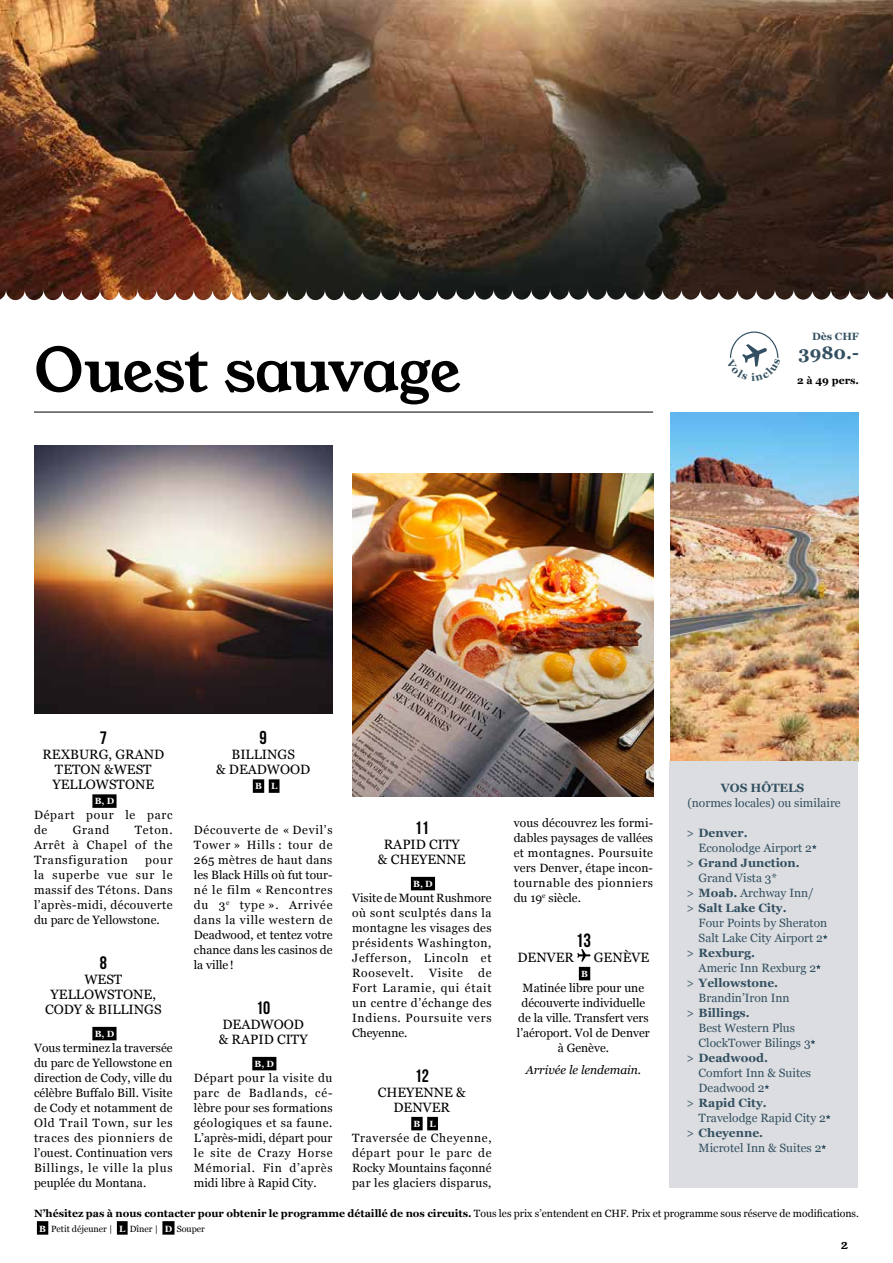
<style>
.page{position:relative;width:893px;height:1263px;background:#fff}
.page>*{position:absolute;margin:0;border:0;box-sizing:border-box;transform-origin:0 0}
.t1{font:60px "Young Serif";letter-spacing:-.015em;color:#000}
.t2{font:19.2px "Bebas Neue";color:#000}
.t3{font:18.6px "Bebas Neue";color:#000}
.t4{font:18px "Bebas Neue";color:#000}
.t5{font:700 18px "Georgia";color:#325061}
.t6{font:13.5px/15px "Georgia";color:#000;text-align:center}
.t7{font:13.05px "Young Serif";color:#000}
.t8{font:12px/15px "Georgia";letter-spacing:.03em;color:#000;text-align:justify}
.t9{font:12px "Georgia";color:#325061}
.t10{font:700 12px "Georgia";color:#325061}
.t11{font:12px/15px "Georgia";color:#000;text-align:center}
.t12{font:italic 12px "Georgia";color:#000}
.t13{font:12px/15px "Georgia";letter-spacing:.065em;color:#000}
.t14{font:700 10.5px "Georgia";color:#000}
.t15{font:700 10.5px "Georgia";color:#325061}
.t16{font:9px "Georgia";color:#000}
.t17{font:700 9px "Georgia";color:#fff}
.s1{font-weight:400}
.s2{font-weight:700}
.s3{font-weight:700;color:#fff}
</style>
<div class="page">
<hr style="left:34px;top:412px;width:619px;height:1px;background:#000">
<div style="left:37px;top:1221px;width:11px;height:14px;background:#000"></div>
<div style="left:117px;top:1221px;width:11px;height:14px;background:#000"></div>
<div style="left:162px;top:1221px;width:13px;height:14px;background:#000"></div>
<img style="left:34px;top:446px;width:299px;height:267px">
<img style="left:352px;top:474px;width:301px;height:322px">
<img style="left:670px;top:412px;width:189px;height:349px">
<div style="left:92px;top:794px;width:25px;height:14px;background:#000"></div>
<div style="left:92px;top:1027px;width:25px;height:13px;background:#000"></div>
<div style="left:253px;top:779px;width:11px;height:14px;background:#000"></div>
<div style="left:269px;top:779px;width:10px;height:14px;background:#000"></div>
<div style="left:252px;top:1057px;width:24px;height:13px;background:#000"></div>
<div style="left:411px;top:877px;width:24px;height:13px;background:#000"></div>
<div style="left:411px;top:1117px;width:12px;height:13px;background:#000"></div>
<div style="left:427px;top:1117px;width:11px;height:13px;background:#000"></div>
<div style="left:579px;top:967px;width:11px;height:13px;background:#000"></div>
<svg style="left:577px;top:949px;width:13px;height:13px"></svg>
<div style="left:669px;top:761px;width:188px;height:427px;background:#dcdde0"></div>
<svg style="left:812px;top:844px;width:5px;height:5px"></svg>
<svg style="left:823px;top:934px;width:4px;height:5px"></svg>
<svg style="left:816px;top:964px;width:5px;height:5px"></svg>
<svg style="left:811px;top:1039px;width:4px;height:5px"></svg>
<svg style="left:765px;top:1084px;width:4px;height:5px"></svg>
<svg style="left:826px;top:1114px;width:4px;height:5px"></svg>
<svg style="left:821px;top:1144px;width:5px;height:5px"></svg>
<svg style="left:465px;top:0;width:428px;height:300px;background:#523e2f"></svg>
<img style="left:0;top:0;width:465px;height:300px">
<svg style="left:729px;top:331px;width:50px;height:36px"></svg>
<h1 class="t1" style="left:34px;top:329px;width:428px">Ouest sauvage</h1>
<p class="t15" style="left:812px;top:328px;width:48px">Dès CHF</p>
<h3 class="t5" style="left:798px;top:339px;width:62px">3980.-</h3>
<p class="t14" style="left:797px;top:372px;width:63px">2 à 49 pers.</p>
<h3 class="t4" style="left:100px;top:728px;width:9px">7</h3>
<p class="t6" style="left:42px;top:746px;width:123px">REXBURG, GRAND<br>TETON &amp;WEST<br>YELLOWSTONE</p>
<p class="t17" style="left:95px;top:794px;width:21px">B, D</p>
<p class="t13" style="left:34px;top:807px;width:140px">Départ pour le parc de</p>
<p class="t8" style="left:73px;top:822px;width:38px">Grand</p>
<p class="t8" style="left:34px;top:822px;width:140px;text-indent:101px">Teton.<br>Arrêt à Chapel of the Transfiguration</p>
<p class="t8" style="left:34px;top:852px;width:140px;text-indent:111px">pour la superbe vue sur le massif des Tétons. Dans l’après‑midi, découverte du parc de Yellowstone.</p>
<h3 class="t4" style="left:100px;top:953px;width:9px">8</h3>
<p class="t6" style="left:45px;top:971px;width:118px">WEST<br>YELLOWSTONE,<br>CODY &amp; BILLINGS</p>
<p class="t17" style="left:95px;top:1027px;width:21px">B, D</p>
<p class="t8" style="left:34px;top:1039px;width:140px">Vous terminez la traversée du parc de Yellowstone en direction de Cody, ville du célèbre Buffalo Bill. Visite de Cody et notamment de Old Trail Town, sur les traces des pionniers de l’ouest. Continuation vers Billings, le ville la plus peuplée du Montana.</p>
<h3 class="t3" style="left:260px;top:727px;width:9px">9</h3>
<p class="t6" style="left:216px;top:746px;width:96px">BILLINGS<br>&amp; DEADWOOD</p>
<p class="t17" style="left:255px;top:779px;width:24px">B L</p>
<p class="t8" style="left:194px;top:822px;width:140px">Découverte de « Devil’s Tower » Hills : tour de 265 mètres de haut dans les Black Hills où fut tour&shy;né le film « Rencontres du 3<sup>e</sup> type ». Arrivée dans la ville western de Deadwood, et tentez votre chance dans les casinos de la ville !</p>
<h3 class="t4" style="left:256px;top:998px;width:16px">10</h3>
<p class="t6" style="left:219px;top:1016px;width:90px;text-align:left">DEADWOOD &amp; RAPID CITY</p>
<p class="t17" style="left:255px;top:1057px;width:21px">B, D</p>
<p class="t8" style="left:194px;top:1069px;width:140px">Départ pour la visite du parc de Badlands, cé&shy;lèbre pour ses formations géologiques et sa faune.<br>L’après-midi, départ pour le site de Crazy Horse Mémorial. Fin d’après midi libre à Rapid City.</p>
<h3 class="t4" style="left:415px;top:818px;width:16px">11</h3>
<p class="t6" style="left:378px;top:836px;width:89px">RAPID CITY &amp; CHEYENNE</p>
<p class="t17" style="left:413px;top:877px;width:21px">B, D</p>
<p class="t8" style="left:352px;top:889px;width:141px">Visite de Mount Rushmore où sont sculptés dans la montagne les visages des présidents Washington, Jefferson, Lincoln et Roosevelt.</p>
<p class="t8" style="left:352px;top:964px;width:141px;text-indent:126px">de Fort Laramie, qui était un centre d’échange des Indiens. Poursuite vers Cheyenne.</p>
<h3 class="t4" style="left:415px;top:1065px;width:16px">12</h3>
<p class="t6" style="left:378px;top:1084px;width:89px">CHEYENNE &amp;<br>DENVER</p>
<p class="t17" style="left:414px;top:1117px;width:24px">B L</p>
<p class="t8" style="left:352px;top:1129px;width:141px">Traversée de Cheyenne, départ pour le parc de Rocky Mountains façonné par les glaciers disparus,</p>
<p class="t8" style="left:429px;top:964px;width:35px">Visite</p>
<p class="t8" style="left:514px;top:814px;width:141px">vous découvrez les formi&shy;dables paysages de vallées et montagnes. Poursuite vers Denver, étape incon&shy;tournable des pionniers du 19<sup>e</sup> siècle.</p>
<h2 class="t2" style="left:576px;top:929px;width:17px">13</h2>
<p class="t6" style="left:517px;top:949px;width:58px">DENVER</p>
<p class="t6" style="left:594px;top:949px;width:57px">GENÈVE</p>
<p class="t17" style="left:581px;top:967px;width:8px">B</p>
<p class="t11" style="left:517px;top:979px;width:134px">Matinée libre pour une découverte individuelle de la ville. Transfert vers l’aéroport. Vol de Denver à Genève.</p>
<p class="t12" style="left:526px;top:1061px;width:117px">Arrivée le lendemain.</p>
<p class="t10" style="left:721px;top:779px;width:85px">VOS HÔTELS</p>
<p class="t9" style="left:687px;top:794px;width:155px">(normes locales) ou similaire</p>
<p class="t10" style="left:686px;top:824px;width:63px"><span class="s1">&gt;</span> Denver.</p>
<p class="t9" style="left:699px;top:839px;width:115px">Econolodge Airport 2</p>
<p class="t10" style="left:686px;top:854px;width:115px"><span class="s1">&gt;</span> Grand Junction.</p>
<p class="t9" style="left:699px;top:869px;width:80px">Grand Vista 3*</p>
<p class="t9" style="left:686px;top:884px;width:129px">&gt; <span class="s2">Moab.</span> Archway Inn/</p>
<p class="t10" style="left:686px;top:899px;width:102px"><span class="s1">&gt;</span> Salt Lake City.</p>
<p class="t9" style="left:699px;top:914px;width:130px">Four Points by Sheraton</p>
<p class="t9" style="left:699px;top:929px;width:126px">Salt Lake City Airport 2</p>
<p class="t10" style="left:686px;top:944px;width:70px"><span class="s1">&gt;</span> Rexburg.</p>
<p class="t9" style="left:699px;top:959px;width:119px">Americ Inn Rexburg 2</p>
<p class="t10" style="left:686px;top:974px;width:93px"><span class="s1">&gt;</span> Yellowstone.</p>
<p class="t9" style="left:699px;top:989px;width:93px">Brandin’Iron Inn</p>
<p class="t10" style="left:686px;top:1004px;width:65px"><span class="s1">&gt;</span> Billings.</p>
<p class="t9" style="left:699px;top:1019px;width:98px">Best Western Plus</p>
<p class="t9" style="left:699px;top:1034px;width:114px">ClockTower Bilings 3</p>
<p class="t10" style="left:686px;top:1049px;width:83px"><span class="s1">&gt;</span> Deadwood.</p>
<p class="t9" style="left:699px;top:1064px;width:114px">Comfort Inn &amp; Suites</p>
<p class="t9" style="left:699px;top:1079px;width:67px">Deadwood 2</p>
<p class="t10" style="left:686px;top:1094px;width:82px"><span class="s1">&gt;</span> Rapid City.</p>
<p class="t9" style="left:699px;top:1109px;width:129px">Travelodge Rapid City 2</p>
<p class="t10" style="left:686px;top:1124px;width:78px"><span class="s1">&gt;</span> Cheyenne.</p>
<p class="t9" style="left:699px;top:1139px;width:124px">Microtel Inn &amp; Suites 2</p>
<p class="t14" style="left:34px;top:1205px;width:826px">N’hésitez pas à nous contacter pour obtenir le programme détaillé de nos circuits. <span class="s1">Tous les prix s’entendent en CHF. Prix et programme sous réserve de modifications.</span></p>
<p class="t16" style="left:39px;top:1222px;width:167px"><span class="s3">B</span> Petit déjeuner | <span class="s3">L</span> Dîner | <span class="s3">D</span> Souper</p>
<p class="t7" style="left:841px;top:1235px;width:8px">2</p>
</div>
